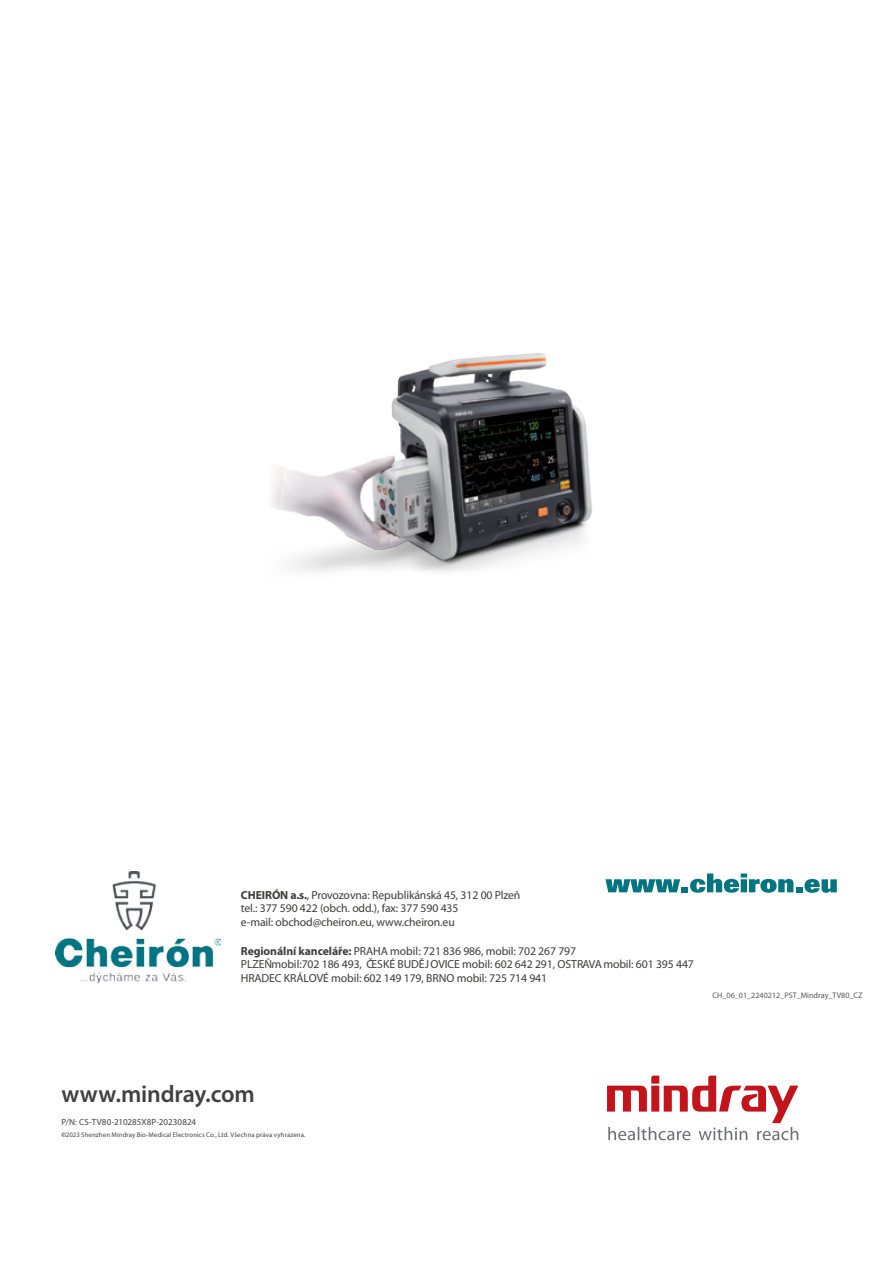
<style>
.page{position:relative;width:893px;height:1263px;background:#fff}
.page>*{position:absolute;margin:0;border:0;box-sizing:border-box;transform-origin:0 0}
.t1{font:600 24px "Myriad Pro";letter-spacing:-.01em;color:#404042}
.t2{font:11.7px/13.5px "Myriad Pro";letter-spacing:-.01em;color:#3c3c3b}
.t3{font:9px "Myriad Pro";letter-spacing:.005em;color:#404042}
.t4{font:8.1px "Myriad Pro";color:#575756}
.t5{font:6.75px "Myriad Pro";letter-spacing:.02em;color:#404042}
.s1{font-weight:700}
</style>
<div class="page">
<img style="left:325px;top:353px;width:267px;height:220px">
<svg style="left:272px;top:466px;width:53px;height:106px"></svg>
<svg style="left:607px;top:1075px;width:191px;height:65px"></svg>
<svg style="left:605px;top:873px;width:232px;height:20px"></svg>
<img style="left:56px;top:872px;width:164px;height:110px">
<p class="t2" style="left:241px;top:888px;width:281px"><span class="s1">CHEIRÓN a.s.</span>, Provozovna: Republikánská 45, 312 00 Plzeň tel.: 377 590 422 (obch. odd.), fax: 377 590 435<br>e-mail: obchod@cheiron.eu, www.cheiron.eu</p>
<p class="t2" style="left:241px;top:944px;width:454px"><span class="s1">Regionální kanceláře:</span> PRAHA mobil: 721 836 986, mobil: 702 267 797<br>PLZEŇmobil:702 186 493, ČESKÉ BUDĚJ OVICE mobil: 602 642 291, OSTRAVA mobil: 601 395 447<br>HRADEC KRÁLOVÉ mobil: 602 149 179, BRNO mobil: 725 714 941</p>
<p class="t4" style="left:712px;top:990px;width:152px">CH_06_01_2240212_PST_Mindray_TV80_CZ</p>
<h1 class="t1" style="left:61px;top:1081px;width:195px">www.mindray.com</h1>
<p class="t3" style="left:61px;top:1116px;width:136px">P/N: CS-TV80-210285X8P-20230824</p>
<p class="t5" style="left:61px;top:1130px;width:246px"><span class="s1">©</span>2023 Shenzhen Mindray Bio-Medical Electronics Co., Ltd. Všechna práva vyhrazena.</p>
</div>
